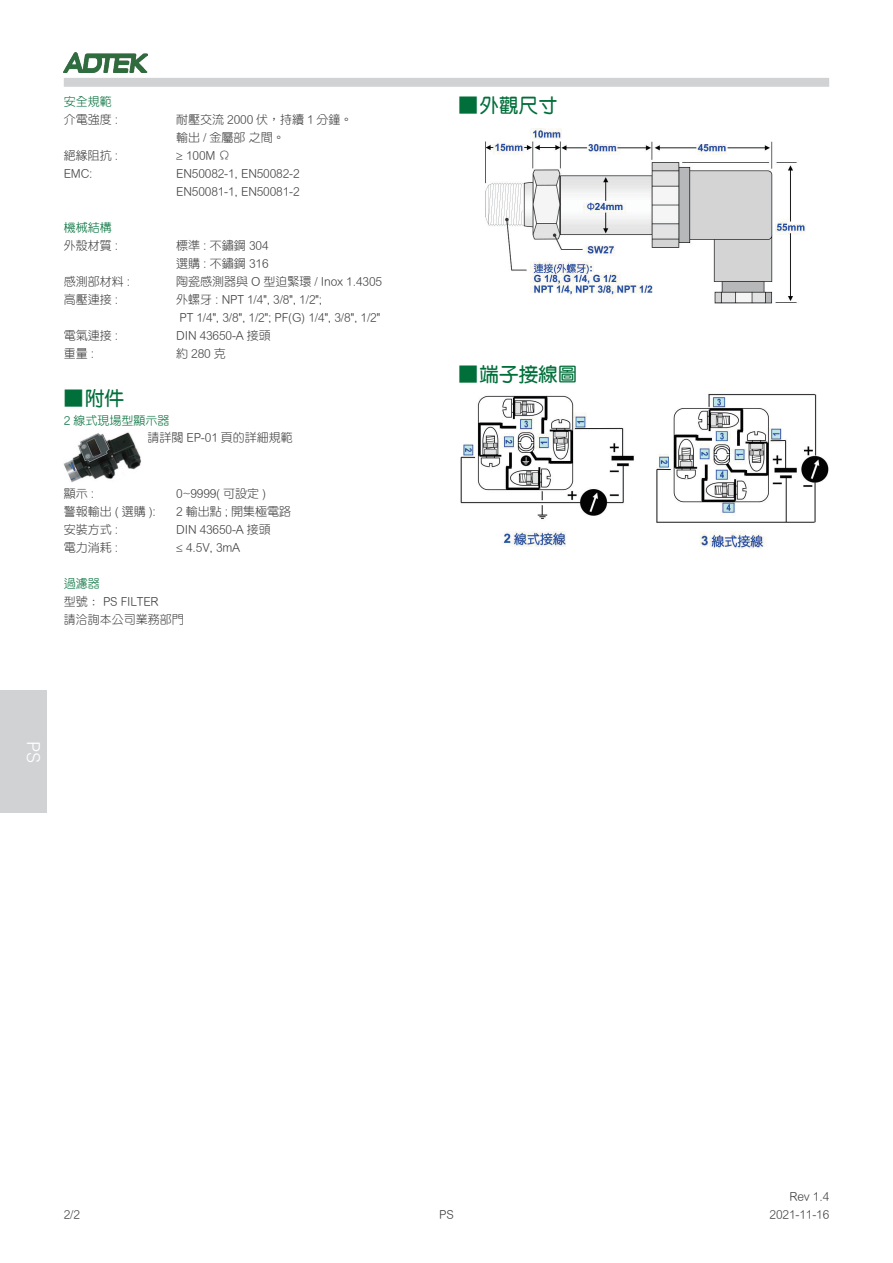
<style>
.page{position:relative;width:893px;height:1263px;background:#fff}
.page>*{position:absolute;margin:0;border:0;box-sizing:border-box;transform-origin:0 0}
.t1{font:19.5px "DF Yuan Bd HKP BF";color:#006f3a}
.t2{font:18px "DF Yuan Lt HKP BF";color:#fff}
.t3{font:12px/18px "DF Yuan Lt HKP BF";color:#3e3e3f}
.t4{font:12px "DF Yuan Lt HKP BF";color:#006f3a}
.s1{font-family:"DF Yuan Lt HK BF"}
</style>
<div class="page">
<img style="left:64px;top:52px;width:84px;height:21px">
<div style="left:64px;top:78px;width:765px;height:9px;background:#d1d2d4"></div>
<div style="left:0;top:690px;width:47px;height:123px;background:#d1d2d4"></div>
<img style="left:485px;top:129px;width:320px;height:175px">
<img style="left:64px;top:432px;width:78px;height:50px">
<img style="left:460px;top:394px;width:369px;height:155px">
<p class="t4" style="left:64px;top:96px;width:49px">安全規範</p>
<p class="t3" style="left:64px;top:111px;width:56px">介電強度 :</p>
<p class="t3" style="left:176px;top:111px;width:178px">耐壓交流 2000 伏，持續 1 分鐘。輸出 / 金屬部 之間。</p>
<p class="t3" style="left:64px;top:147px;width:56px">絕緣阻抗 :</p>
<p class="t3" style="left:176px;top:147px;width:56px">≥ 100M Ω</p>
<p class="t3" style="left:64px;top:165px;width:30px">EMC:</p>
<p class="t3" style="left:176px;top:165px;width:125px">EN50082-1, EN50082-2<br>EN50081-1, EN50081-2</p>
<p class="t4" style="left:64px;top:222px;width:49px">機械結構</p>
<p class="t3" style="left:64px;top:237px;width:56px">外殼材質 :</p>
<p class="t3" style="left:176px;top:237px;width:94px">標準 : 不鏽鋼 304選購 : 不鏽鋼 316</p>
<p class="t3" style="left:64px;top:273px;width:68px">感測部材料 :</p>
<p class="t3" style="left:176px;top:273px;width:207px">陶瓷感測器與 O 型迫緊環 / Inox 1.4305</p>
<p class="t3" style="left:64px;top:291px;width:56px">高壓連接 :</p>
<p class="t3" style="left:176px;top:291px;width:205px">外螺牙 : NPT 1/4", 3/8", 1/2";<br>PT 1/4", 3/8", 1/2"; PF(G) 1/4", 3/8", 1/2"</p>
<p class="t3" style="left:64px;top:327px;width:56px">電氣連接 :</p>
<p class="t3" style="left:176px;top:327px;width:96px">DIN 43650-A 接頭</p>
<p class="t3" style="left:64px;top:345px;width:32px">重量 :</p>
<p class="t3" style="left:176px;top:345px;width:51px">約 280 克</p>
<h1 class="t1" style="left:64px;top:389px;width:62px"><span class="s1">■</span>附件</h1>
<p class="t4" style="left:64px;top:414px;width:107px">2 線式現場型顯示器</p>
<p class="t3" style="left:148px;top:429px;width:147px">請詳閱 EP-01 頁的詳細規範</p>
<p class="t3" style="left:64px;top:484px;width:32px">顯示 :</p>
<p class="t3" style="left:176px;top:484px;width:91px">0~9999( 可設定 )</p>
<p class="t3" style="left:64px;top:502px;width:94px">警報輸出 ( 選購 ):</p>
<p class="t3" style="left:176px;top:502px;width:116px">2 輸出點 ; 開集極電路</p>
<p class="t3" style="left:64px;top:520px;width:56px">安裝方式 :</p>
<p class="t3" style="left:176px;top:520px;width:96px">DIN 43650-A 接頭</p>
<p class="t3" style="left:64px;top:538px;width:56px">電力消耗 :</p>
<p class="t3" style="left:176px;top:538px;width:65px">≤ 4.5V, 3mA</p>
<p class="t4" style="left:64px;top:577px;width:37px">過濾器</p>
<p class="t3" style="left:64px;top:592px;width:121px">型號： PS FILTER<br>請洽詢本公司業務部門</p>
<h2 class="t2" style="left:43px;top:741px;width:23px;rotate:90deg">PS</h2>
<h1 class="t1" style="left:458px;top:96px;width:101px"><span class="s1">■</span>外觀尺寸</h1>
<h1 class="t1" style="left:458px;top:364px;width:120px"><span class="s1">■</span>端子接線圖</h1>
<p class="t3" style="left:790px;top:1188px;width:41px">Rev 1.4</p>
<p class="t3" style="left:64px;top:1206px;width:18px">2/2</p>
<p class="t3" style="left:439px;top:1206px;width:16px">PS</p>
<p class="t3" style="left:770px;top:1206px;width:61px">2021-11-16</p>
</div>
